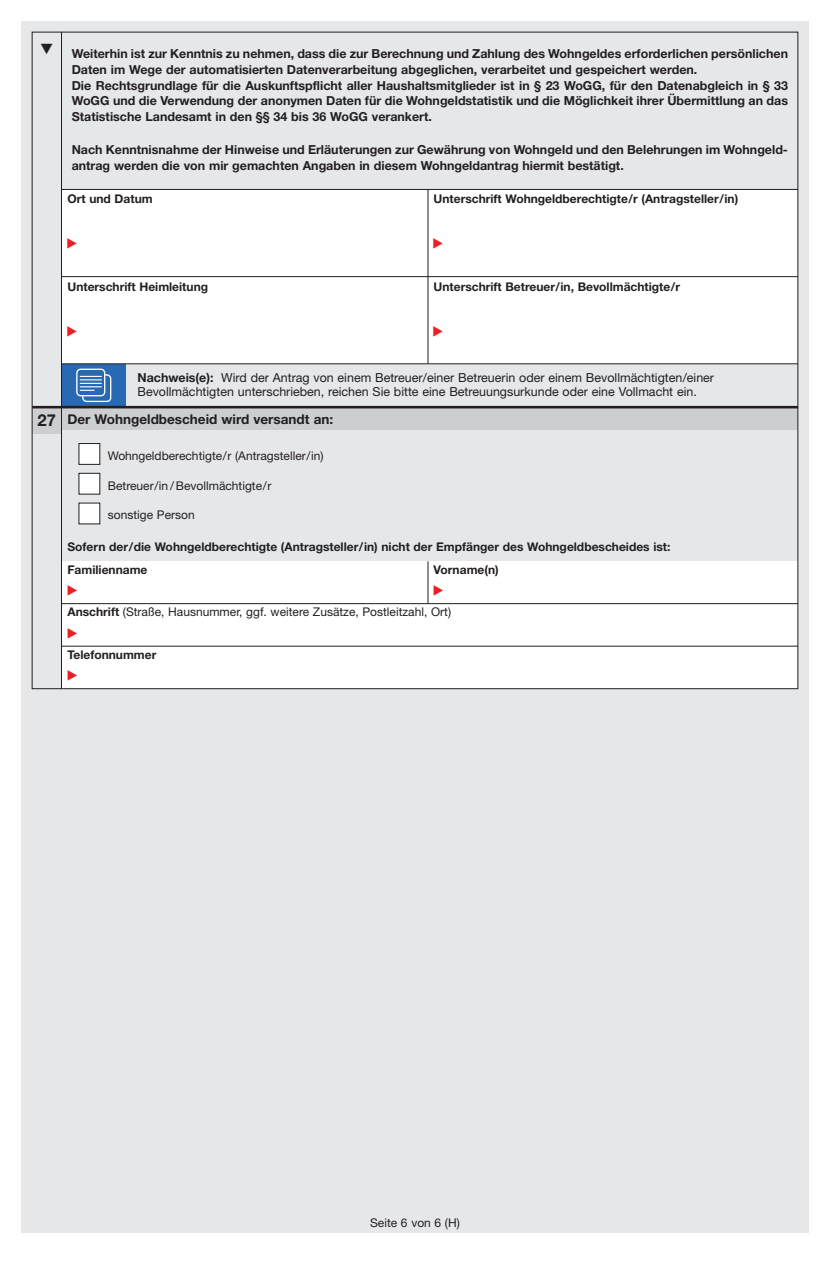
<style>
.page{position:relative;width:830px;height:1263px;background:#fff}
.page>*{position:absolute;margin:0;border:0;box-sizing:border-box;transform-origin:0 0}
.t1{font:700 16.5px "Helvetica Neue LT Std";color:#231f20}
.t2{font:700 13.5px "Helvetica Neue LT Std";color:#231f20}
.t3{font:700 12.45px/15.8px "Helvetica Neue LT Std";color:#231f20}
.t4{font:12.45px "Helvetica Neue LT Std";color:#231f20}
.t5{font:700 12px "Helvetica Neue LT Std";color:#231f20}
.t6{font:12px "Helvetica Neue LT Std";color:#231f20}
.s1{font-weight:700}
</style>
<div class="page">
<div style="left:21px;top:21px;width:787px;height:1212px;background:#e6e7e9"></div>
<div style="left:62px;top:561px;width:735px;height:128px;background:#fff"></div>
<div style="left:62px;top:408px;width:735px;height:22px;background:#cdced0"></div>
<div style="left:32px;top:408px;width:30px;height:26px;background:#cdced0"></div>
<div style="left:79px;top:443px;width:21px;height:22px;background:#fff;border:1px solid #231f20"></div>
<div style="left:79px;top:473px;width:21px;height:21px;background:#fff;border:1px solid #231f20"></div>
<div style="left:79px;top:503px;width:21px;height:21px;background:#fff"></div>
<hr style="left:61px;top:603px;width:736px;height:1px;background:#231f20">
<hr style="left:61px;top:646px;width:736px;height:1px;background:#231f20">
<hr style="left:427px;top:561px;width:1px;height:43px;background:#231f20">
<div style="left:62px;top:364px;width:63px;height:42px;background:#2869b3"></div>
<div style="left:62px;top:189px;width:735px;height:175px;background:#fff"></div>
<hr style="left:61px;top:32px;width:1px;height:657px;background:#231f20">
<hr style="left:61px;top:276px;width:736px;height:1px;background:#231f20">
<hr style="left:61px;top:189px;width:736px;height:1px;background:#231f20">
<hr style="left:427px;top:189px;width:1px;height:175px;background:#231f20">
<div style="left:82px;top:374px;width:29px;height:28px;border:1px solid #fff;border-radius:4px"></div>
<div style="left:77px;top:369px;width:28px;height:27px;background:#2869b3;border-radius:4px"></div>
<div style="left:76px;top:369px;width:29px;height:27px;border:1px solid #fff;border-radius:4px"></div>
<svg style="left:80px;top:376px;width:22px;height:15px"></svg>
<hr style="left:61px;top:364px;width:736px;height:1px;background:#231f20">
<hr style="left:32px;top:406px;width:765px;height:2px;background:#231f20">
<p class="t3" style="left:72px;top:46px;width:717px">Weiterhin ist zur Kenntnis zu nehmen, dass die zur Berechnung und Zahlung des Wohngeldes erforderlichen persönlichen<br>Daten im Wege der automatisierten Datenverarbeitung abgeglichen, verarbeitet und gespeichert werden.</p>
<p class="t3" style="left:72px;top:77px;width:717px;text-align:justify">Die Rechtsgrundlage für die Auskunftspflicht aller Haushaltsmitglieder ist in § 23 WoGG, für den Datenabgleich in § 33<br>WoGG und die Verwendung der anonymen Daten für die Wohngeldstatistik und die Möglichkeit ihrer Übermittlung an das Statistische Landesamt in den §§ 34 bis 36 WoGG verankert.</p>
<p class="t3" style="left:72px;top:141px;width:716px">Nach Kenntnisnahme der Hinweise und Erläuterungen zur Gewährung von Wohngeld und den Belehrungen im Wohngeld&shy;antrag werden die von mir gemachten Angaben in diesem Wohngeldantrag hiermit bestätigt.</p>
<p class="t5" style="left:67px;top:191px;width:87px">Ort und Datum</p>
<p class="t5" style="left:67px;top:279px;width:142px">Unterschrift Heimleitung</p>
<p class="t5" style="left:433px;top:192px;width:306px">Unterschrift Wohngeldberechtigte/r (Antragsteller/in)</p>
<p class="t5" style="left:433px;top:279px;width:248px">Unterschrift Betreuer/in, Bevollmächtigte/r</p>
<p class="t4" style="left:137px;top:370px;width:578px"><span class="s1">Nachweis(e):</span> Wird der Antrag von einem Betreuer/einer Betreuerin oder einem Bevollmächtigten/einer</p>
<p class="t4" style="left:137px;top:384px;width:560px">Bevollmächtigten unterschrieben, reichen Sie bitte eine Betreuungsurkunde oder eine Vollmacht ein.</p>
<p class="t1" style="left:38px;top:410px;width:20px">27</p>
<p class="t2" style="left:67px;top:411px;width:267px">Der Wohngeldbescheid wird versandt an:</p>
<p class="t6" style="left:108px;top:448px;width:217px">Wohngeldberechtigte/r (Antragsteller/in)</p>
<p class="t6" style="left:108px;top:478px;width:165px">Betreuer/in/Bevollmächtigte/r</p>
<p class="t6" style="left:108px;top:508px;width:88px">sonstige Person</p>
<p class="t5" style="left:67px;top:539px;width:604px">Sofern der/die Wohngeldberechtigte (Antragsteller/in) nicht der Empfänger des Wohngeldbescheides ist:</p>
<p class="t5" style="left:433px;top:562px;width:67px">Vorname(n)</p>
<p class="t5" style="left:67px;top:562px;width:81px">Familienname</p>
<p class="t6" style="left:67px;top:605px;width:385px"><span class="s1">Anschrift</span> (Straße, Hausnummer, ggf. weitere Zusätze, Postleitzahl, Ort)</p>
<p class="t5" style="left:67px;top:647px;width:90px">Telefonnummer</p>
<p class="t6" style="left:370px;top:1216px;width:91px">Seite 6 von 6 (H)</p>
</div>
